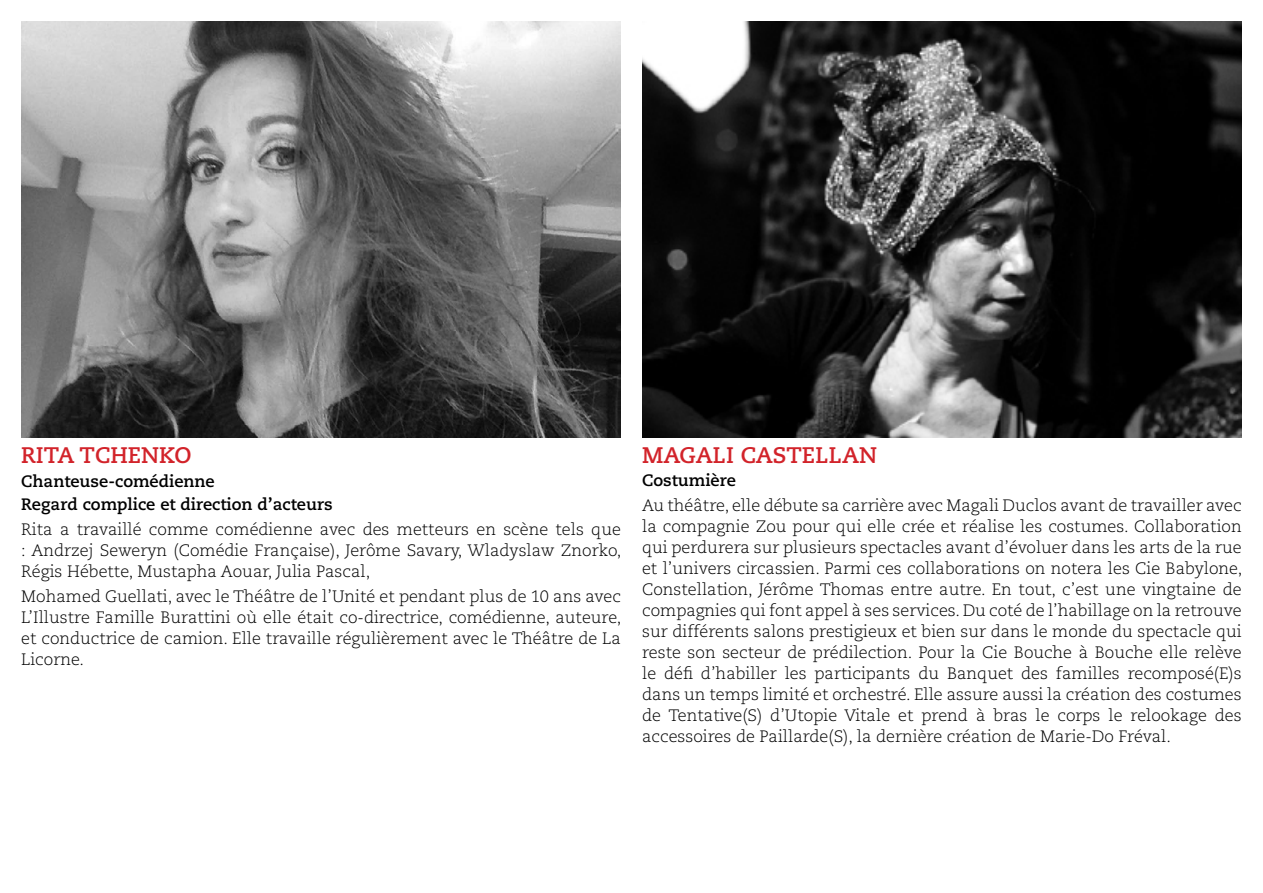
<style>
.page{position:relative;width:1263px;height:893px;background:#fff}
.page>*{position:absolute;margin:0;border:0;box-sizing:border-box;transform-origin:0 0}
.t1{font:700 22.5px "Caecilia LT Std";color:#d2232a}
.t2{font:300 16.5px/21px "Caecilia LT Std";color:#000;text-align:justify}
.t3{font:700 16.5px/23.1px "Caecilia LT Std";color:#000}
</style>
<div class="page">
<img style="left:642px;top:21px;width:600px;height:416px">
<img style="left:21px;top:21px;width:600px;height:416px">
<h1 class="t1" style="left:21px;top:442px;width:172px">Rita TcHenko</h1>
<p class="t3" style="left:21px;top:469px;width:313px">Chanteuse-comédienne<br>Regard complice et direction d’acteurs</p>
<p class="t2" style="left:21px;top:519px;width:602px">Rita a travaillé comme comédienne avec des metteurs en scène tels que : Andrzej Seweryn (Comédie Française), Jerôme Savary, Wladyslaw Znorko, Régis Hébette, Mustapha Aouar, Julia Pascal,</p>
<p class="t2" style="left:21px;top:586px;width:602px">Mohamed Guellati, avec le Théâtre de l’Unité et pendant plus de 10 ans avec L’Illustre Famille Burattini où elle était co-directrice, comédienne, auteure, et conductrice de camion. Elle travaille régulièrement avec le Théâtre de La Licorne.</p>
<h1 class="t1" style="left:642px;top:442px;width:236px">Magal i Castellan</h1>
<p class="t3" style="left:642px;top:469px;width:95px">Costumière</p>
<p class="t2" style="left:642px;top:495px;width:602px">Au théâtre, elle débute sa carrière avec Magali Duclos avant de travailler avec la compagnie Zou pour qui elle crée et réalise les costumes. Collaboration qui perdurera sur plusieurs spectacles avant d’évoluer dans les arts de la rue et l’univers circassien. Parmi ces collaborations on notera les Cie Babylone, Constellation, Jérôme Thomas entre autre. En tout, c’est une vingtaine de compagnies qui font appel à ses services. Du coté de l’habillage on la retrouve sur différents salons prestigieux et bien sur dans le monde du spectacle qui reste son secteur de prédilection. Pour la Cie Bouche à Bouche elle relève le défi d’habiller les participants du Banquet des familles recomposé(E)s dans un temps limité et orchestré. Elle assure aussi la création des costumes de Tentative(S) d’Utopie Vitale et prend à bras le corps le relookage des accessoires de Paillarde(S), la dernière création de Marie-Do Fréval.</p>
</div>
